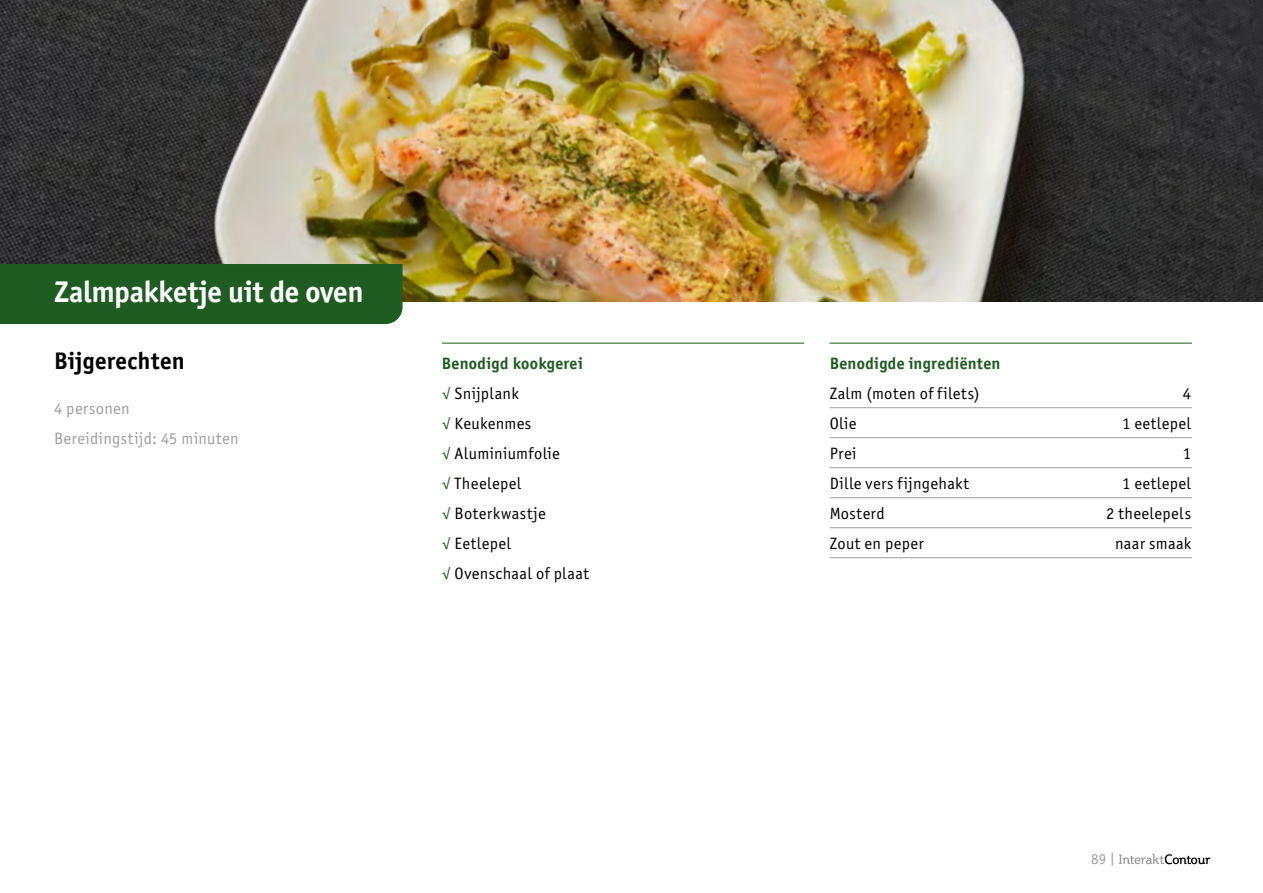
<style>
.page{position:relative;width:1263px;height:893px;background:#fff}
.page>*{position:absolute;margin:0;border:0;box-sizing:border-box;transform-origin:0 0}
.t1{font:700 30px "Officina Sans ITC Pro";letter-spacing:-.01em;color:#fff}
.t2{font:700 24px "Officina Sans ITC Pro";letter-spacing:.01em;color:#000}
.t3{font:16.5px/30px "Officina Sans ITC Pro";letter-spacing:.025em;color:#000}
.t4{font:16.5px/30px "Officina Sans ITC Pro";letter-spacing:.025em;color:#9d9d9c}
.t5{font:700 16.5px "Officina Sans ITC Pro";letter-spacing:.015em;color:#1f5c21}
.t6{font:15px "Officina Sans ITC Pro";color:#9d9d9c}
.s1{font-weight:700;color:#1f5c21}
.s2{color:#1f5c21}
</style>
<div class="page">
<svg style="left:1119px;top:854px;width:91px;height:10px"></svg>
<img style="left:0;top:0;width:1263px;height:302px">
<hr style="left:442px;top:343px;width:362px;height:1px;background:#1f5c21">
<hr style="left:830px;top:343px;width:362px;height:1px;background:#1f5c21">
<hr style="left:830px;top:407px;width:362px;height:1px;background:#9d9d9c">
<hr style="left:830px;top:437px;width:362px;height:1px;background:#9d9d9c">
<hr style="left:830px;top:467px;width:362px;height:1px;background:#9d9d9c">
<hr style="left:830px;top:497px;width:362px;height:1px;background:#9d9d9c">
<hr style="left:830px;top:527px;width:362px;height:1px;background:#9d9d9c">
<hr style="left:830px;top:557px;width:362px;height:1px;background:#9d9d9c">
<div style="left:0;top:264px;width:403px;height:60px;background:#1f5c21"></div>
<h1 class="t1" style="left:54px;top:273px;width:311px">Zalmpakketje uit de oven</h1>
<h2 class="t2" style="left:54px;top:346px;width:132px">Bijgerechten</h2>
<p class="t4" style="left:54px;top:393px;width:186px">4 personen<br>Bereidingstijd: 45 minuten</p>
<p class="t3" style="left:442px;top:348px;width:149px"><span class="s1">Benodigd kookgerei </span><span class="s2">√</span> Snijplank<br><span class="s2">√</span> Keukenmes<br><span class="s2">√</span> Aluminiumfolie<br><span class="s2">√</span> Theelepel<br><span class="s2">√</span> Boterkwastje<br><span class="s2">√</span> Eetlepel<br><span class="s2">√</span> Ovenschaal of plaat</p>
<p class="t5" style="left:830px;top:353px;width:172px">Benodigde ingrediënten</p>
<p class="t3" style="left:830px;top:378px;width:151px">Zalm (moten of filets)</p>
<p class="t3" style="left:1183px;top:378px;width:10px">4</p>
<p class="t3" style="left:830px;top:408px;width:28px">Olie</p>
<p class="t3" style="left:1122px;top:408px;width:71px">1 eetlepel</p>
<p class="t3" style="left:830px;top:438px;width:28px">Prei</p>
<p class="t3" style="left:1183px;top:438px;width:10px">1</p>
<p class="t3" style="left:830px;top:468px;width:141px">Dille vers fijngehakt</p>
<p class="t3" style="left:1122px;top:468px;width:71px">1 eetlepel</p>
<p class="t3" style="left:830px;top:498px;width:57px">Mosterd</p>
<p class="t3" style="left:1106px;top:498px;width:87px">2 theelepels</p>
<p class="t3" style="left:830px;top:528px;width:96px">Zout en peper</p>
<p class="t3" style="left:1115px;top:528px;width:78px">naar smaak</p>
<p class="t6" style="left:1091px;top:850px;width:25px">89 |</p>
</div>
